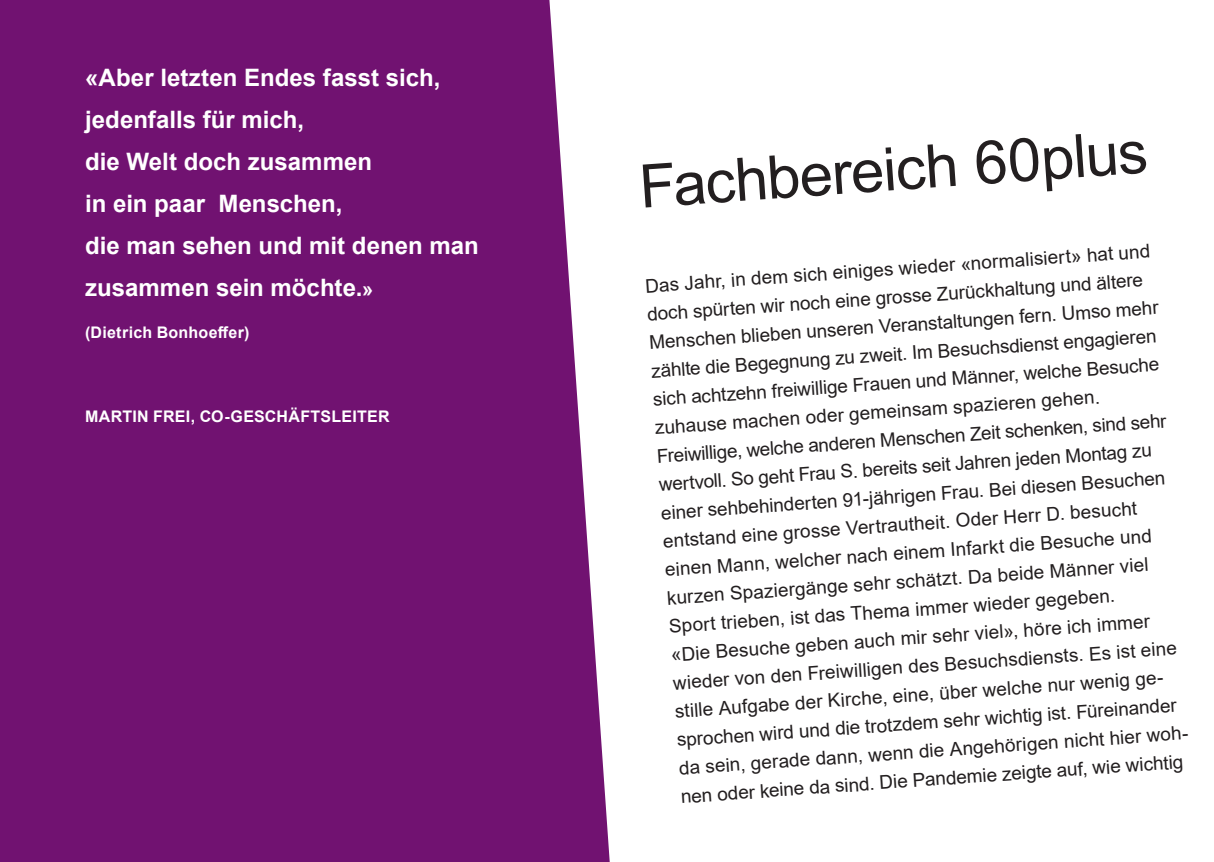
<style>
.page{position:relative;width:1214px;height:862px;background:#fff}
.page>*{position:absolute;margin:0;border:0;box-sizing:border-box;transform-origin:0 0}
.Titel{font:60px "Arial";color:#231f20}
.Aussage{font:700 24px/42px "Arial";color:#fff}
.Text_mit_Absatz{font:19px/28.4px "Arial";color:#231f20}
.Aussage-2{font:700 16px "Arial";letter-spacing:.015em;color:#fff}
.s1{font-size:20px}
</style>
<div class="page">
<div style="left:0;top:0;width:609px;height:862px;background:#711271"></div>
<p class="Aussage" style="left:85px;top:56px;width:357px">«Aber letzten Endes fasst sich,</p>
<p class="Aussage" style="left:85px;top:98px;width:220px">jedenfalls für mich,</p>
<p class="Aussage" style="left:85px;top:140px;width:288px">die Welt doch zusammen</p>
<p class="Aussage" style="left:85px;top:182px;width:259px">in ein paar Menschen,</p>
<p class="Aussage" style="left:85px;top:224px;width:395px">die man sehen und mit denen man zusammen sein möchte.<span class="s1">»</span></p>
<p class="Aussage-2" style="left:85px;top:321px;width:166px">(Dietrich Bonhoeffer)</p>
<p class="Aussage-2" style="left:85px;top:405px;width:306px">MARTIN FREI, CO-GESCHÄFTSLEITER</p>
<p class="Titel" style="left:636px;top:146px;width:511px;rotate:-4deg">Fachbereich 60plus</p>
<p class="Text_mit_Absatz" style="left:644px;top:272px;width:515px;rotate:-4deg">Das Jahr, in dem sich einiges wieder «normalisiert» hat und doch spürten wir noch eine grosse Zurückhaltung und ältere Menschen blieben unseren Veranstaltungen fern. Umso mehr zählte die Begegnung zu zweit. Im Besuchsdienst engagieren sich achtzehn freiwillige Frauen und Männer, welche Besuche zuhause machen oder gemeinsam spazieren gehen.<br>Freiwillige, welche anderen Menschen Zeit schenken, sind sehr wertvoll. So geht Frau S. bereits seit Jahren jeden Montag zu einer sehbehinderten 91-jährigen Frau. Bei diesen Besuchen entstand eine grosse Vertrautheit. Oder Herr D. besucht einen Mann, welcher nach einem Infarkt die Besuche und kurzen Spaziergänge sehr schätzt. Da beide Männer viel Sport trieben, ist das Thema immer wieder gegeben.<br>«Die Besuche geben auch mir sehr viel», höre ich immer wieder von den Freiwilligen des Besuchsdiensts. Es ist eine stille Aufgabe der Kirche, eine, über welche nur wenig ge&shy;sprochen wird und die trotzdem sehr wichtig ist. Füreinander da sein, gerade dann, wenn die Angehörigen nicht hier woh&shy;nen oder keine da sind. Die Pandemie zeigte auf, wie wichtig</p>
</div>
